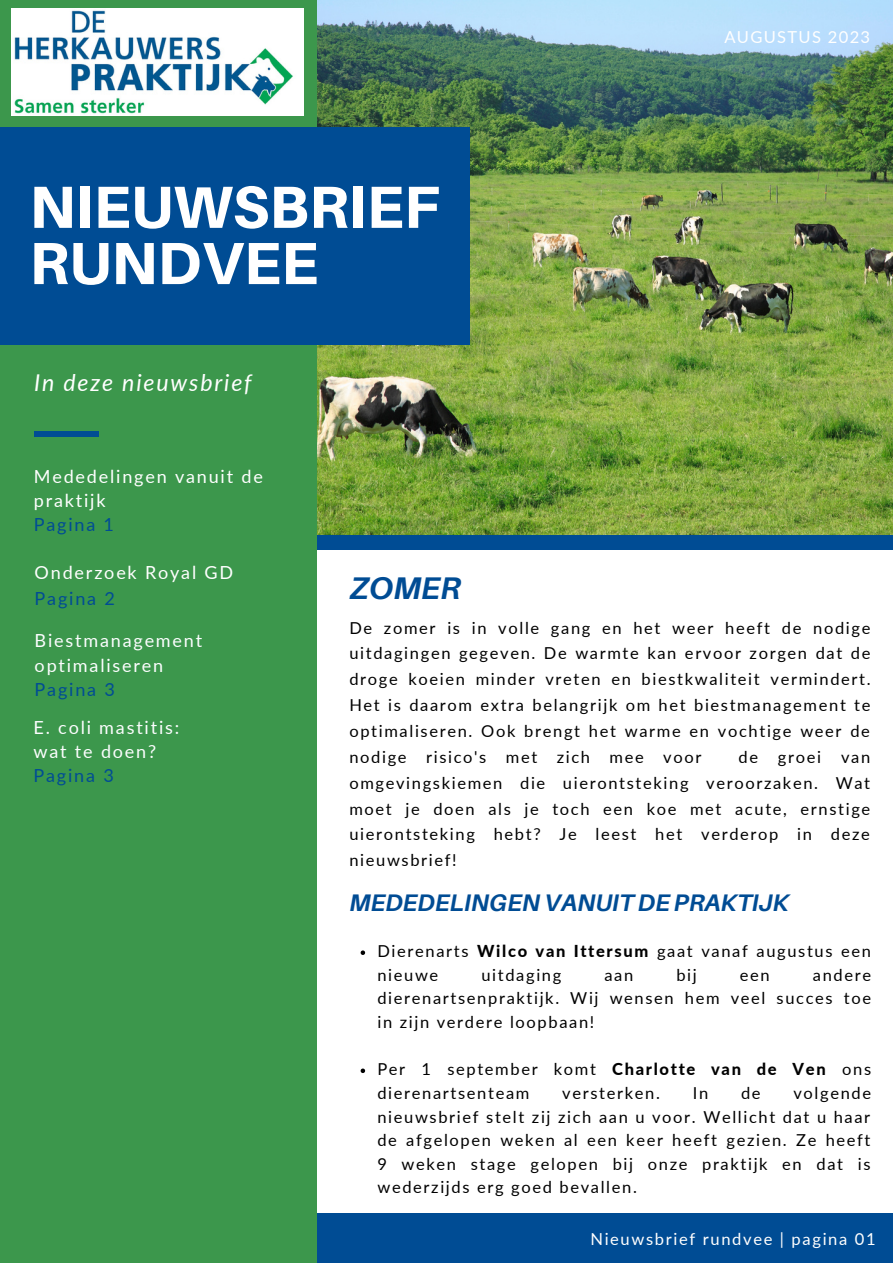
<style>
.page{position:relative;width:893px;height:1264px;background:#fff}
.page>*{position:absolute;margin:0;border:0;box-sizing:border-box;transform-origin:0 0}
.t1{font:800 59.55px "Aileron";color:#fff}
.t2{font:italic 700 31.35px "Aileron";color:#004c94}
.t3{font:italic 700 24px "Aileron";color:#004c94}
.t4{font:italic 23.1px "Lato";letter-spacing:.08em;color:#fff}
.t5{font:18px/24.8px "Lato";letter-spacing:.1em;color:#fcfdfe}
.t6{font:18px/24.8px "Lato";letter-spacing:.1em;color:#fff}
.t7{font:18px "Lato";letter-spacing:.1em;color:#004c94}
.t8{font:16.5px/25.8px "Lato";letter-spacing:.1em;color:#000;text-align:justify}
.t9{font:16.5px "Lato";letter-spacing:.1em;color:#fff}
.t10{font:16.5px "Lato";letter-spacing:.08em;color:#fff}
.s1{font-weight:800}
</style>
<div class="page">
<img style="left:317px;top:0;width:575px;height:535px">
<div style="left:310px;top:1213px;width:582px;height:49px;background:#004c94"></div>
<div style="left:314px;top:535px;width:578px;height:14px;background:#004c94"></div>
<div style="left:0;top:0;width:316px;height:1262px;background:#3c974c"></div>
<div style="left:35px;top:431px;width:64px;height:6px;background:#004c94"></div>
<img style="left:12px;top:9px;width:292px;height:106px">
<div style="left:0;top:127px;width:469px;height:217px;background:#004c94"></div>
<svg style="left:360px;top:950px;width:5px;height:5px"></svg>
<svg style="left:360px;top:1068px;width:5px;height:5px"></svg>
<p class="t1" style="left:29px;top:170px;width:412px">NIEUWSBRIEF</p>
<p class="t1" style="left:29px;top:226px;width:290px">RUNDVEE</p>
<p class="t4" style="left:34px;top:368px;width:219px">In deze nieuwsbrief</p>
<p class="t6" style="left:34px;top:463px;width:230px">Mededelingen vanuit de praktijk</p>
<p class="t7" style="left:34px;top:513px;width:82px">Pagina 1</p>
<p class="t10" style="left:724px;top:27px;width:147px">AUGUSTUS 2023</p>
<p class="t6" style="left:35px;top:560px;width:200px">Onderzoek Royal GD</p>
<p class="t7" style="left:35px;top:587px;width:82px">Pagina 2</p>
<p class="t5" style="left:35px;top:628px;width:169px">Biestmanagement optimaliseren</p>
<p class="t7" style="left:35px;top:678px;width:82px">Pagina 3</p>
<p class="t5" style="left:34px;top:714px;width:147px">E. coli mastitis:</p>
<p class="t5" style="left:34px;top:739px;width:124px">wat te doen?</p>
<p class="t7" style="left:34px;top:764px;width:82px">Pagina 3</p>
<p class="t2" style="left:349px;top:569px;width:113px">ZOMER</p>
<p class="t8" style="left:349px;top:614px;width:522px">De zomer is in volle gang en het weer heeft de nodige uitdagingen gegeven. De warmte kan ervoor zorgen dat de droge koeien minder vreten en biestkwaliteit vermindert.<br>Het is daarom extra belangrijk om het biestmanagement te optimaliseren. Ook brengt het warme en vochtige weer de nodige risico's met zich mee voor</p>
<p class="t8" style="left:349px;top:743px;width:522px;text-indent:389px">de groei van omgevingskiemen die uierontsteking veroorzaken. Wat moet je doen als je toch een koe met acute, ernstige uierontsteking hebt? Je leest het verderop in deze nieuwsbrief!</p>
<p class="t3" style="left:349px;top:887px;width:441px">MEDEDELINGEN VANUIT DE PRAKTIJK</p>
<p class="t8" style="left:377px;top:939px;width:495px;line-height:23.5px">Dierenarts <span class="s1">Wilco van Ittersum</span> gaat vanaf augustus een nieuwe</p>
<p class="t8" style="left:377px;top:962px;width:495px;line-height:23.5px;text-indent:435px">andere dierenartsenpraktijk. Wij wensen hem veel succes toe in zijn verdere loopbaan!</p>
<p class="t8" style="left:377px;top:1057px;width:495px;line-height:23.5px">Per 1 september komt <span class="s1">Charlotte van de Ven</span> ons dierenartsenteam</p>
<p class="t8" style="left:481px;top:961px;width:81px">uitdaging</p>
<p class="t8" style="left:604px;top:961px;width:30px">aan</p>
<p class="t8" style="left:676px;top:961px;width:22px">bij</p>
<p class="t8" style="left:739px;top:961px;width:31px">een</p>
<p class="t8" style="left:377px;top:1080px;width:495px;line-height:23.5px;text-indent:416px">volgende nieuwsbrief stelt zij zich aan u voor. Wellicht dat u haar de afgelopen weken al een keer heeft gezien. Ze heeft 9 weken stage gelopen bij onze praktijk en dat is wederzijds erg goed bevallen.</p>
<p class="t8" style="left:562px;top:1079px;width:99px">versterken.</p>
<p class="t8" style="left:692px;top:1079px;width:17px">In</p>
<p class="t8" style="left:741px;top:1079px;width:21px">de</p>
<p class="t9" style="left:590px;top:1228px;width:287px">Nieuwsbrief rundvee | pagina 01</p>
</div>
